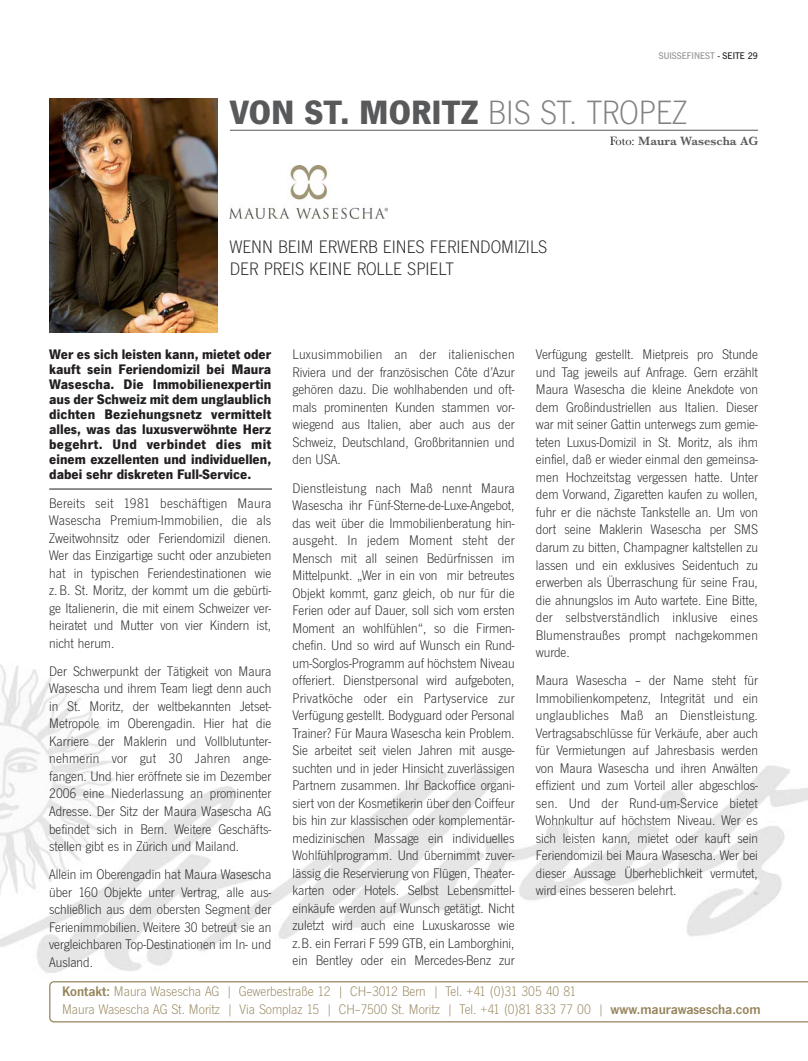
<style>
.page{position:relative;width:808px;height:1061px;background:#fff}
.page>*{position:absolute;margin:0;border:0;box-sizing:border-box;transform-origin:0 0}
.t1{font:700 35px "News Got T";color:#58595b}
.t2{font:18.75px/22.5px "News Got T Ligh";color:#231f20}
.t3{font:14.38px/17.5px "News Got T Ligh";color:#231f20;text-align:justify}
.t4{font:700 14.38px/15px "News Got T";color:#231f20;text-align:justify}
.t5{font:14.38px/17.2px "News Got T Ligh";color:#96855c}
.t6{font:600 12.5px "Baskerville";color:#58595b}
.t7{font:500 10px "News Got T";color:#939598}
.t8{font:6.25px "Courier";color:#b2b4b6}
.s1{color:#231f20}
.s2{font-family:"News Got T Ligh";font-weight:400;color:#808285}
.s3{font-weight:400;color:#231f20}
.s4{font-family:"News Got T";font-weight:600}
</style>
<div class="page">
<img style="left:0;top:664px;width:808px;height:309px">
<hr style="left:230px;top:130px;width:528px;height:1px;background:#58595b">
<hr style="left:49px;top:488px;width:223px;height:1px;background:#231f20">
<img style="left:49px;top:98px;width:168px;height:234px">
<svg style="left:49px;top:981px;width:759px;height:41px"></svg>
<img style="left:230px;top:165px;width:158px;height:53px">
<p class="t7" style="left:659px;top:52px;width:101px">SUISSEFINEST <span class="s1">- SEITE 29</span></p>
<h1 class="t1" style="left:230px;top:99px;width:458px">VON ST. MORITZ <span class="s2">BIS ST. TROPEZ</span></h1>
<h2 class="t2" style="left:230px;top:237px;width:319px">WENN BEIM ERWERB EINES FERIENDOMIZILS<br>DER PREIS KEINE ROLLE SPIELT</h2>
<p class="t6" style="left:610px;top:136px;width:150px"><span class="s3">Foto:</span> Maura Wasescha AG</p>
<p class="t4" style="left:49px;top:348px;width:224px">Wer es sich leisten kann, mietet oder kauft sein Feriendomizil bei Maura Wasescha. Die Immobilienexpertin aus der Schweiz mit dem unglaublich dichten Beziehungsnetz vermittelt alles, was das luxusverwöhnte Herz begehrt. Und verbindet dies mit einem exzellenten und individuellen, dabei sehr diskreten Full-Service.</p>
<p class="t3" style="left:49px;top:495px;width:224px">Bereits seit 1981 beschäftigen Maura Wasescha Premium-Immobilien, die als Zweitwohnsitz oder Feriendomizil dienen.<br>Wer das Einzigartige sucht oder anzubieten hat in typischen Feriendestinationen wie z. B. St. Moritz, der kommt um die gebürti&shy;ge Italienerin, die mit einem Schweizer ver&shy;heiratet und Mutter von vier Kindern ist, nicht herum.</p>
<p class="t3" style="left:49px;top:663px;width:224px">Der Schwerpunkt der Tätigkeit von Maura Wasescha und ihrem Team liegt denn auch in St. Moritz, der weltbekannten Jetset-Metropole im Oberengadin. Hier hat die Karriere der Maklerin und Vollblutunter&shy;nehmerin vor gut 30 Jahren ange&shy;fangen. Und hier eröffnete sie im Dezember 2006 eine Niederlassung an prominenter Adresse. Der Sitz der Maura Wasescha AG befindet sich in Bern. Weitere Geschäfts&shy;stellen gibt es in Zürich und Mailand.</p>
<p class="t3" style="left:49px;top:866px;width:224px">Allein im Oberengadin hat Maura Wasescha über 160 Objekte unter Vertrag, alle aus&shy;schließlich aus dem obersten Segment der Ferienimmobilien. Weitere 30 betreut sie an vergleichbaren Top-Destinationen im In- und Ausland.</p>
<p class="t3" style="left:292px;top:347px;width:224px">Luxusimmobilien an der italienischen Riviera und der französischen Côte d’Azur gehören dazu. Die wohlhabenden und oft&shy;mals prominenten Kunden stammen vor&shy;wiegend aus Italien, aber auch aus der Schweiz, Deutschland, Großbritannien und den USA.</p>
<p class="t3" style="left:292px;top:480px;width:224px">Dienstleistung nach Maß nennt Maura Wasescha ihr Fünf-Sterne-de-Luxe-Angebot, das weit über die Immobilienberatung hin&shy;ausgeht. In jedem Moment steht der Mensch mit all seinen Bedürfnissen im Mittelpunkt. „Wer in ein von mir betreutes Objekt kommt, ganz gleich, ob nur für die Ferien oder auf Dauer, soll sich vom ersten Moment an wohlfühlen“, so die Firmen&shy;chefin. Und so wird auf Wunsch ein Rund&shy;um-Sorglos-Programm auf höchstem Niveau offeriert. Dienstpersonal wird aufgeboten, Privatköche oder ein Partyservice zur Verfügung gestellt. Bodyguard oder Personal Trainer? Für Maura Wasescha kein Problem.<br>Sie arbeitet seit vielen Jahren mit ausge&shy;suchten und in jeder Hinsicht zuverlässigen Partnern zusammen. Ihr Backoffice organi&shy;siert von der Kosmetikerin über den Coiffeur bis hin zur klassischen oder komplementär&shy;medizinischen Massage ein individuelles Wohlfühlprogramm. Und übernimmt zuver&shy;lässig die Reservierung von Flügen, Theater&shy;karten oder Hotels. Selbst Lebensmittel&shy;einkäufe werden auf Wunsch getätigt. Nicht zuletzt wird auch eine Luxuskarosse wie z.B. ein Ferrari F 599 GTB, ein Lamborghini, ein Bentley oder ein Mercedes-Benz zur</p>
<p class="t3" style="left:536px;top:347px;width:224px">Verfügung gestellt. Mietpreis pro Stunde und Tag jeweils auf Anfrage. Gern erzählt Maura Wasescha die kleine Anekdote von dem Großindustriellen aus Italien. Dieser war mit seiner Gattin unterwegs zum gemie&shy;teten Luxus-Domizil in St. Moritz, als ihm einfiel, daß er wieder einmal den gemeinsa&shy;men Hochzeitstag vergessen hatte. Unter dem Vorwand, Zigaretten kaufen zu wollen, fuhr er die nächste Tankstelle an. Um von dort seine Maklerin Wasescha per SMS darum zu bitten, Champagner kaltstellen zu lassen und ein exklusives Seidentuch zu erwerben als Überraschung für seine Frau, die ahnungslos im Auto wartete. Eine Bitte, der selbstverständlich inklusive eines Blumenstraußes prompt nachgekommen wurde.</p>
<p class="t3" style="left:536px;top:672px;width:224px">Maura Wasescha – der Name steht für Immobilienkompetenz, Integrität und ein unglaubliches Maß an Dienstleistung.<br>Vertragsabschlüsse für Verkäufe, aber auch für Vermietungen auf Jahresbasis werden von Maura Wasescha und ihren Anwälten effizient und zum Vorteil aller abgeschlos&shy;sen. Und der Rund-um-Service bietet Wohnkultur auf höchstem Niveau. Wer es sich leisten kann, mietet oder kauft sein Feriendomizil bei Maura Wasescha. Wer bei dieser Aussage Überheblichkeit vermutet, wird eines besseren belehrt.</p>
<p class="t8" style="left:754px;top:890px;width:5px">n</p>
<p class="t5" style="left:62px;top:983px;width:700px"><span class="s4">Kontakt:</span> Maura Wasescha AG | Gewerbestraße 12 | CH–3012 Bern | Tel. +41 (0)31 305 40 81<br>Maura Wasescha AG St. Moritz | Via Somplaz 15 | CH–7500 St. Moritz | Tel. +41 (0)81 833 77 00 | <span class="s4">www.maurawasescha.com</span></p>
</div>
